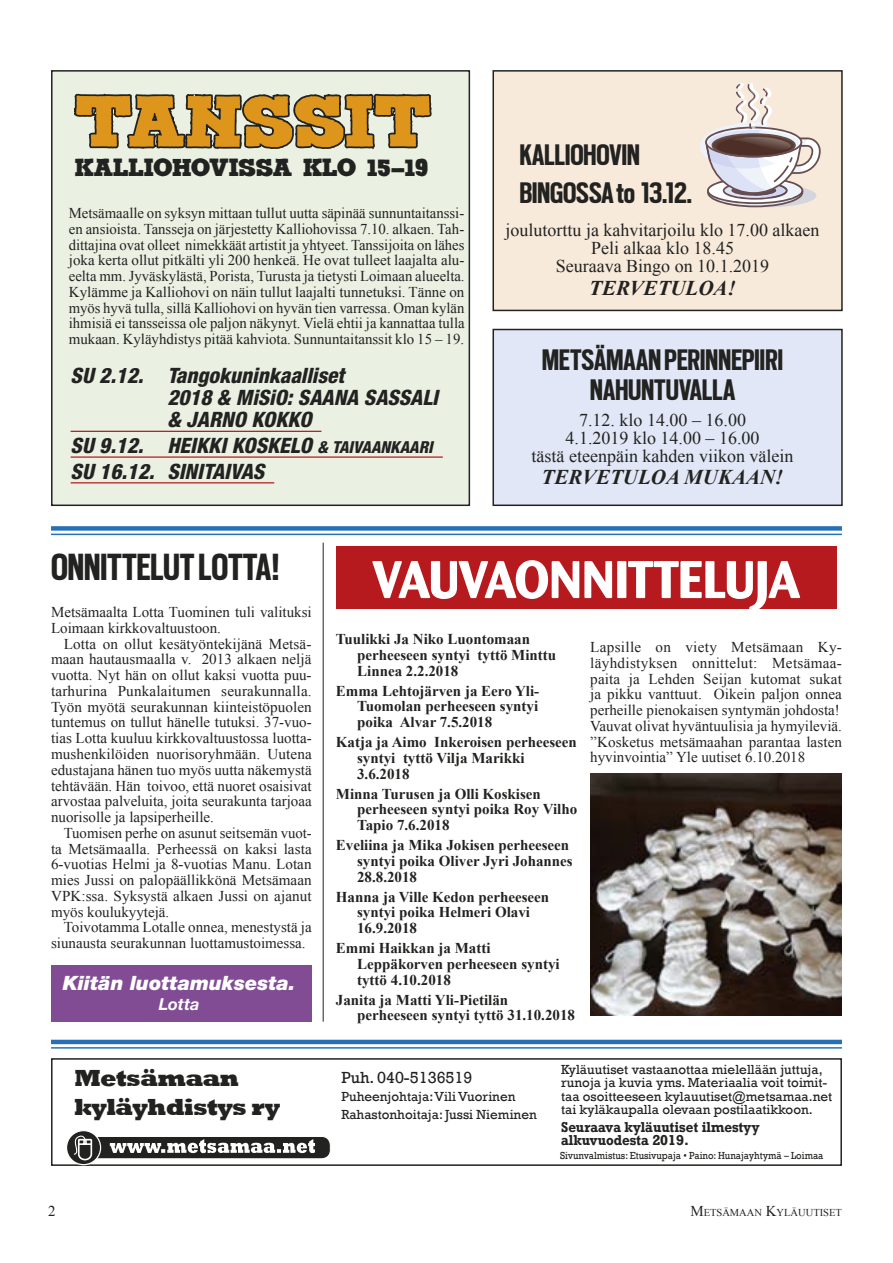
<style>
.page{position:relative;width:893px;height:1263px;background:#fff}
.page>*{position:absolute;margin:0;border:0;box-sizing:border-box;transform-origin:0 0}
.t1{font:63.6px "Brennan";letter-spacing:.01em;color:#dd951b}
.t2{font:700 52.35px "Barmeno";letter-spacing:-.015em;color:#fff}
.t3{font:700 42px "Scout Cond";letter-spacing:-.01em;color:#222221}
.t4{font:700 33px/37.8px "Scout Cond";letter-spacing:-.01em;color:#222221}
.t5{font:800 23.85px/28.7px "Rockwell";letter-spacing:-.03em;color:#222221}
.t6{font:21.9px "Brennan";letter-spacing:-.01em;color:#222221}
.t7{font:italic 800 condensed 21.15px/22.5px "Helvetica Neue";color:#222221}
.t8{font:italic 700 21px "Times New Roman";color:#222221}
.t9{font:italic 900 19.8px "Helvetica Neue";color:#fff}
.t10{font:18px/18px "Times New Roman";color:#222221;text-align:center}
.t11{font:16.5px "Rockwell";color:#222221}
.t12{font:italic 700 16.5px "Helvetica Neue";color:#fff}
.t13{font:15px/15.8px "Times New Roman";color:#222221;text-align:justify}
.t14{font:700 15px/15.8px "Times New Roman";color:#222221}
.t15{font:13.5px/13.5px "Rockwell";color:#222221}
.t16{font:700 13.5px/13.5px "Rockwell";color:#222221;scale:.93 1}
.t17{font:10.5px "Rockwell";color:#222221;scale:.92 1}
.t18{font:10.5px "Times New Roman";color:#222221}
.s1{font-size:16.5px}
.s2{font-size:15px}
</style>
<div class="page">
<div style="left:493px;top:71px;width:349px;height:239px;background:#f8eadb"></div>
<div style="left:492px;top:70px;width:351px;height:241px;border:2px solid #222221"></div>
<div style="left:493px;top:329px;width:349px;height:176px;background:#e1e7f6"></div>
<div style="left:492px;top:329px;width:351px;height:177px;border:2px solid #222221"></div>
<div style="left:52px;top:71px;width:417px;height:434px;background:#eaf1e3"></div>
<div style="left:51px;top:70px;width:419px;height:436px;border:2px solid #222221"></div>
<div style="left:51px;top:965px;width:261px;height:57px;background:#814c93"></div>
<div style="left:51px;top:526px;width:791px;height:5px;background:#2570b6"></div>
<hr style="left:51px;top:534px;width:791px;height:1px;background:#2570b6">
<hr style="left:51px;top:1040px;width:791px;height:4px;background:#2570b6">
<hr style="left:51px;top:1047px;width:791px;height:1px;background:#2570b6">
<img style="left:590px;top:774px;width:252px;height:241px">
<svg style="left:71px;top:70px;width:363px;height:79px"></svg>
<hr style="left:71px;top:431px;width:250px;height:1px;background:#b61a1e">
<hr style="left:71px;top:456px;width:372px;height:2px;background:#b61a1e">
<hr style="left:71px;top:482px;width:203px;height:1px;background:#b61a1e">
<div style="left:336px;top:546px;width:501px;height:62px;background:#b61a1e"></div>
<div style="left:51px;top:1058px;width:791px;height:108px;border:2px solid #222221"></div>
<div style="left:78px;top:1136px;width:252px;height:23px;background:#222221;border-radius:9px"></div>
<div style="left:78px;top:1136px;width:253px;height:23px;border:1px solid #fff;border-radius:9px"></div>
<svg style="left:67px;top:1130px;width:34px;height:35px"></svg>
<div style="left:66px;top:1130px;width:35px;height:35px;border:1px solid #fff;border-radius:50%"></div>
<svg style="left:74px;top:1133px;width:19px;height:28px"></svg>
<svg style="left:110px;top:1139px;width:205px;height:14px"></svg>
<hr style="left:323px;top:543px;width:1px;height:479px;background:#222221">
<svg style="left:700px;top:83px;width:121px;height:124px"></svg>
<h1 class="t1" style="left:75px;top:74px;width:358px">TANSSIT</h1>
<h3 class="t6" style="left:75px;top:151px;width:355px">KALLIOHOVISSA KLO 15–19</h3>
<p class="t13" style="left:69px;top:205px;width:397px">Metsämaalle on syksyn mittaan tullut uutta säpinää sunnuntaitanssi&shy;en ansioista. Tansseja on järjestetty Kalliohovissa 7.10. alkaen. Tah&shy;dittajina ovat olleet nimekkäät artistit ja yhtyeet. Tanssijoita on lähes joka kerta ollut pitkälti yli 200 henkeä. He ovat tulleet laajalta alu&shy;eelta mm. Jyväskylästä, Porista, Turusta ja tietysti Loimaan alueelta.<br>Kylämme ja Kalliohovi on näin tullut laajalti tunnetuksi. Tänne on myös hyvä tulla, sillä Kalliohovi on hyvän tien varressa. Oman kylän ihmisiä ei tansseissa ole paljon näkynyt. Vielä ehtii ja kannattaa tulla mukaan. Kyläyhdistys pitää kahviota. Sunnuntaitanssit klo 15 – 19.</p>
<h3 class="t7" style="left:167px;top:363px;width:272px;text-indent:-97px">SU 2.12. Tangokuninkaalliset<br>2018 &amp; MiSiO: SAANA SASSALI &amp; JARNO KOKKO</h3>
<h3 class="t7" style="left:71px;top:432px;width:364px;line-height:25.8px">SU 9.12. HEIKKI KOSKELO <span class="s1">&amp; TAIVAANKAARI<br></span>SU 16.12. SINITAIVAS</h3>
<h3 class="t4" style="left:519px;top:134px;width:174px">KALLIOHOVIN<br>BINGOSSA to 13.12.</h3>
<p class="t10" style="left:505px;top:221px;width:315px">joulutorttu ja kahvitarjoilu klo 17.00 alkaen<br>Peli alkaa klo 18.45<br>Seuraava Bingo on 10.1.2019</p>
<h3 class="t8" style="left:589px;top:273px;width:148px">TERVETULOA!</h3>
<h3 class="t4" style="left:542px;top:343px;width:243px;line-height:29.7px;text-align:center">METSÄMAAN PERINNEPIIRI<br>NAHUNTUVALLA</h3>
<p class="t10" style="left:532px;top:411px;width:263px">7.12. klo 14.00 – 16.00<br>4.1.2019 klo 14.00 – 16.00<br>tästä eteenpäin kahden viikon välein</p>
<h3 class="t8" style="left:542px;top:463px;width:243px">TERVETULOA MUKAAN!</h3>
<h3 class="t3" style="left:51px;top:539px;width:231px">ONNITTELUT LOTTA!</h3>
<p class="t13" style="left:51px;top:604px;width:262px">Metsämaalta Lotta Tuominen tuli valituksi<br>Loimaan kirkkovaltuustoon.</p>
<p class="t13" style="left:51px;top:636px;width:262px;text-indent:13px">Lotta on ollut kesätyöntekijänä Metsä&shy;maan hautausmaalla v. 2013 alkaen neljä vuotta. Nyt hän on ollut kaksi vuotta puu&shy;tarhurina Punkalaitumen seurakunnalla.<br>Työn myötä seurakunnan kiinteistöpuolen tuntemus on tullut hänelle tutuksi. 37-vuo&shy;tias Lotta kuuluu kirkkovaltuustossa luotta&shy;mushenkilöiden nuorisoryhmään. Uutena edustajana hänen tuo myös uutta näkemystä tehtävään. Hän toivoo, että nuoret osaisivat arvostaa palveluita, joita seurakunta tarjoaa nuorisolle ja lapsiperheille.</p>
<p class="t13" style="left:51px;top:825px;width:262px;text-indent:13px">Tuomisen perhe on asunut seitsemän vuot&shy;ta Metsämaalla. Perheessä on kaksi lasta 6-vuotias Helmi ja 8-vuotias Manu. Lotan mies Jussi on palopäällikkönä Metsämaan VPK:ssa. Syksystä alkaen Jussi on ajanut myös koulukyytejä.</p>
<p class="t13" style="left:51px;top:919px;width:262px;text-indent:13px">Toivotamma Lotalle onnea, menestystä ja siunausta seurakunnan luottamustoimessa.</p>
<h3 class="t9" style="left:63px;top:971px;width:234px">Kiitän luottamuksesta.</h3>
<p class="t12" style="left:159px;top:994px;width:42px">Lotta</p>
<h2 class="t2" style="left:372px;top:548px;width:429px">VAUVAONNITTELUJA</h2>
<p class="t14" style="left:357px;top:631px;width:201px;text-indent:-21px">Tuulikki Ja Niko Luontomaan perheeseen syntyi tyttö Minttu<br>Linnea 2.2.2018</p>
<p class="t14" style="left:357px;top:682px;width:184px;text-align:justify;text-indent:-21px">Emma Lehtojärven ja Eero Yli-Tuomolan perheeseen syntyi poika Alvar 7.5.2018</p>
<p class="t14" style="left:357px;top:734px;width:221px;text-indent:-21px">Katja ja Aimo Inkeroisen perheeseen syntyi tyttö Vilja Marikki<br>3.6.2018</p>
<p class="t14" style="left:357px;top:785px;width:222px;text-indent:-21px">Minna Turusen ja Olli Koskisen perheeseen syntyi poika Roy Vilho<br>Tapio 7.6.2018</p>
<p class="t14" style="left:357px;top:837px;width:217px;text-indent:-21px">Eveliina ja Mika Jokisen perheeseen syntyi poika Oliver Jyri Johannes<br>28.8.2018</p>
<p class="t14" style="left:357px;top:888px;width:194px;text-indent:-21px">Hanna ja Ville Kedon perheeseen syntyi poika Helmeri Olavi<br>16.9.2018</p>
<p class="t14" style="left:357px;top:940px;width:204px;text-indent:-21px">Emmi Haikkan ja Matti<br>Leppäkorven perheeseen syntyi tyttö 4.10.2018</p>
<p class="t14" style="left:357px;top:991px;width:219px;text-indent:-21px">Janita ja Matti Yli-Pietilän perheeseen syntyi tyttö 31.10.2018</p>
<p class="t13" style="left:590px;top:639px;width:253px;text-align:left">Lapsille on viety Metsämaan Ky&shy;läyhdistyksen onnittelut: Metsämaa&shy;paita ja Lehden Seijan kutomat sukat ja pikku vanttuut. Oikein paljon onnea perheille pienokaisen syntymän johdosta!<br>Vauvat olivat hyväntuulisia ja hymyileviä. ”Kosketus metsämaahan parantaa lasten hyvinvointia” Yle uutiset 6.10.2018</p>
<h3 class="t5" style="left:74px;top:1064px;width:208px">Metsämaan kyläyhdistys ry</h3>
<p class="t11" style="left:341px;top:1068px;width:133px">Puh. 040-5136519</p>
<p class="t15" style="left:341px;top:1088px;width:197px;line-height:17.7px">Puheenjohtaja: Vili Vuorinen<br>Rahastonhoitaja: Jussi Nieminen</p>
<p class="t15" style="left:561px;top:1062px;width:273px">Kyläuutiset vastaanottaa mielellään juttuja, runoja ja kuvia yms. Materiaalia voit toimit&shy;taa osoitteeseen kylauutiset@metsamaa.net tai kyläkaupalla olevaan postilaatikkoon.</p>
<p class="t16" style="left:561px;top:1120px;width:215px">Seuraava kyläuutiset ilmestyy alkuvuodesta 2019.</p>
<p class="t17" style="left:560px;top:1149px;width:287px">Sivunvalmistus: Etusivupaja • Paino: Hunajayhtymä – Loimaa</p>
<p class="t13" style="left:48px;top:1203px;width:9px">2</p>
<p class="t18" style="left:690px;top:1205px;width:153px"><span class="s2">M</span>ETSÄMAAN <span class="s2">K</span>YLÄUUTISET</p>
</div>
